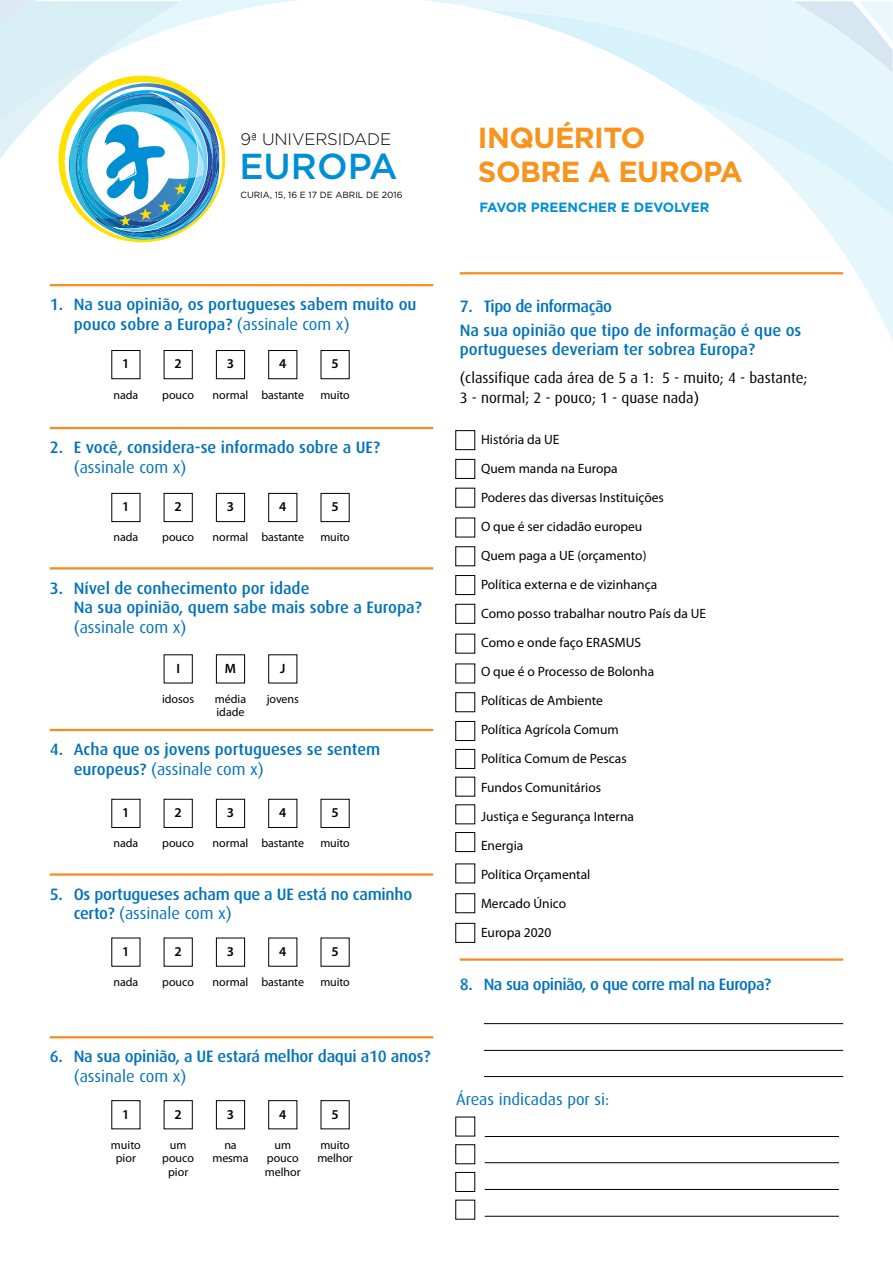
<style>
.page{position:relative;width:893px;height:1263px;background:#fff}
.page>*{position:absolute;margin:0;border:0;box-sizing:border-box;transform-origin:0 0}
.t1{font:500 36.15px "Gotham";color:#008fd5}
.t2{font:700 29.1px/34.8px "Gotham";letter-spacing:-.02em;color:#f7941e}
.t3{font:300 16.65px "Gotham";letter-spacing:-.01em;color:#000}
.t4{font:500 16.5px/19.5px "Dax";color:#0072bc}
.t5{font:16.5px "Dax";color:#0072bc}
.t6{font:500 16.5px "Dax";letter-spacing:-.03em;color:#0072bc}
.t7{font:15px/19.5px "Dax";color:#000}
.t8{font:13.5px/29px "Myriad Pro";color:#000}
.t9{font:600 13.5px "Myriad Pro";color:#000}
.t10{font:700 13.35px "Gotham";color:#008fd5}
.t11{font:12px/13.5px "Myriad Pro";color:#000;text-align:center}
.t12{font:8.85px "Gotham";color:#000}
.s1{font-weight:400}
</style>
<div class="page">
<svg style="left:0;top:0;width:893px;height:380px"></svg>
<div style="left:164px;top:350px;width:29px;height:29px;border:1px solid #000"></div>
<div style="left:216px;top:350px;width:29px;height:29px;border:1px solid #000"></div>
<div style="left:268px;top:350px;width:29px;height:29px;border:1px solid #000"></div>
<hr style="left:50px;top:284px;width:383px;height:2px;background:#f68b1f">
<div style="left:111px;top:493px;width:29px;height:29px;border:1px solid #000"></div>
<div style="left:164px;top:493px;width:29px;height:29px;border:1px solid #000"></div>
<div style="left:216px;top:493px;width:29px;height:29px;border:1px solid #000"></div>
<div style="left:268px;top:493px;width:29px;height:29px;border:1px solid #000"></div>
<div style="left:321px;top:493px;width:29px;height:29px;border:1px solid #000"></div>
<hr style="left:50px;top:427px;width:383px;height:2px;background:#f68b1f">
<div style="left:216px;top:654px;width:29px;height:29px;border:1px solid #000"></div>
<hr style="left:50px;top:567px;width:383px;height:2px;background:#f68b1f">
<div style="left:111px;top:799px;width:29px;height:29px;border:1px solid #000"></div>
<div style="left:164px;top:799px;width:29px;height:29px;border:1px solid #000"></div>
<div style="left:216px;top:799px;width:29px;height:29px;border:1px solid #000"></div>
<div style="left:268px;top:799px;width:29px;height:29px;border:1px solid #000"></div>
<div style="left:321px;top:799px;width:29px;height:29px;border:1px solid #000"></div>
<hr style="left:50px;top:729px;width:383px;height:2px;background:#f68b1f">
<hr style="left:50px;top:873px;width:383px;height:3px;background:#f68b1f">
<div style="left:164px;top:1100px;width:29px;height:29px;border:1px solid #000"></div>
<div style="left:216px;top:1100px;width:29px;height:29px;border:1px solid #000"></div>
<div style="left:268px;top:1100px;width:29px;height:29px;border:1px solid #000"></div>
<hr style="left:50px;top:1036px;width:383px;height:2px;background:#f68b1f">
<hr style="left:460px;top:272px;width:383px;height:2px;background:#f68b1f">
<hr style="left:460px;top:958px;width:383px;height:3px;background:#f68b1f">
<hr style="left:484px;top:1023px;width:359px;height:1px;background:#000">
<hr style="left:484px;top:1050px;width:359px;height:1px;background:#000">
<hr style="left:484px;top:1076px;width:359px;height:1px;background:#000">
<div style="left:216px;top:938px;width:29px;height:28px;border:1px solid #000"></div>
<hr style="left:485px;top:1136px;width:354px;height:1px;background:#000">
<hr style="left:485px;top:1162px;width:354px;height:1px;background:#000">
<hr style="left:485px;top:1189px;width:354px;height:1px;background:#000">
<hr style="left:485px;top:1216px;width:354px;height:1px;background:#000">
<div style="left:455px;top:1144px;width:20px;height:20px;border:1px solid #000"></div>
<div style="left:455px;top:1172px;width:20px;height:20px;border:1px solid #000"></div>
<svg style="left:49px;top:66px;width:185px;height:186px"></svg>
<div style="left:455px;top:430px;width:20px;height:20px;border:1px solid #000"></div>
<div style="left:455px;top:692px;width:20px;height:20px;border:1px solid #000"></div>
<div style="left:455px;top:721px;width:20px;height:20px;border:1px solid #000"></div>
<div style="left:455px;top:749px;width:20px;height:20px;border:1px solid #000"></div>
<div style="left:455px;top:575px;width:20px;height:20px;border:1px solid #000"></div>
<div style="left:455px;top:604px;width:20px;height:20px;border:1px solid #000"></div>
<div style="left:455px;top:459px;width:20px;height:20px;border:1px solid #000"></div>
<div style="left:455px;top:832px;width:20px;height:20px;border:1px solid #000"></div>
<div style="left:455px;top:893px;width:20px;height:20px;border:1px solid #000"></div>
<div style="left:455px;top:923px;width:20px;height:20px;border:1px solid #000"></div>
<p class="t3" style="left:240px;top:129px;width:152px">9ª UNIVERSIDADE</p>
<h1 class="t1" style="left:239px;top:143px;width:160px">EUROPA</h1>
<p class="t12" style="left:240px;top:189px;width:164px">CURIA, 15, 16 E 17 DE ABRI L DE 2016</p>
<h2 class="t2" style="left:478px;top:120px;width:266px">INQUÉRITO<br>SOBRE A EUROPA</h2>
<p class="t10" style="left:479px;top:199px;width:232px">FAVOR PREENCHER E DEVOLVER</p>
<p class="t4" style="left:74px;top:295px;width:344px;text-indent:-24px">1. Na sua opinião, os portugueses sabem muito ou pouco sobre a Europa? <span class="s1">(assinale com x)</span></p>
<p class="t9" style="left:122px;top:355px;width:9px">1</p>
<p class="t11" style="left:113px;top:387px;width:26px">nada</p>
<p class="t9" style="left:175px;top:355px;width:9px">2</p>
<p class="t11" style="left:162px;top:387px;width:33px">pouco</p>
<p class="t9" style="left:227px;top:355px;width:9px">3</p>
<p class="t11" style="left:213px;top:387px;width:37px">normal</p>
<p class="t9" style="left:279px;top:355px;width:9px">4</p>
<p class="t11" style="left:261px;top:387px;width:44px">bastante</p>
<p class="t9" style="left:331px;top:355px;width:9px">5</p>
<p class="t11" style="left:320px;top:387px;width:31px">muito</p>
<p class="t4" style="left:50px;top:438px;width:332px">2. E você, considera-se informado sobre a UE?</p>
<p class="t5" style="left:74px;top:458px;width:114px">(assinale com x)</p>
<p class="t9" style="left:122px;top:498px;width:9px">1</p>
<p class="t11" style="left:113px;top:530px;width:26px">nada</p>
<p class="t9" style="left:175px;top:498px;width:9px">2</p>
<p class="t11" style="left:162px;top:530px;width:33px">pouco</p>
<p class="t9" style="left:227px;top:498px;width:9px">3</p>
<p class="t11" style="left:213px;top:530px;width:37px">normal</p>
<p class="t9" style="left:279px;top:498px;width:9px">4</p>
<p class="t11" style="left:261px;top:530px;width:44px">bastante</p>
<p class="t9" style="left:331px;top:498px;width:9px">5</p>
<p class="t11" style="left:320px;top:530px;width:31px">muito</p>
<p class="t4" style="left:74px;top:578px;width:349px;text-indent:-24px">3. Nível de conhecimento por idade<br>Na sua opinião, quem sabe mais sobre a Europa?</p>
<p class="t5" style="left:74px;top:618px;width:114px">(assinale com x)</p>
<p class="t9" style="left:176px;top:659px;width:5px">I</p>
<p class="t11" style="left:162px;top:692px;width:34px">idosos</p>
<p class="t9" style="left:225px;top:659px;width:13px">M</p>
<p class="t11" style="left:215px;top:692px;width:33px;text-align:left">média idade</p>
<p class="t9" style="left:280px;top:659px;width:7px">J</p>
<p class="t11" style="left:267px;top:692px;width:33px">jovens</p>
<p class="t4" style="left:74px;top:740px;width:308px;text-indent:-24px">4. Acha que os jovens portugueses se sentem europeus? <span class="s1">(assinale com x)</span></p>
<p class="t9" style="left:122px;top:804px;width:9px">1</p>
<p class="t11" style="left:113px;top:836px;width:26px">nada</p>
<p class="t9" style="left:175px;top:804px;width:9px">2</p>
<p class="t11" style="left:162px;top:836px;width:33px">pouco</p>
<p class="t9" style="left:227px;top:804px;width:9px">3</p>
<p class="t11" style="left:213px;top:836px;width:37px">normal</p>
<p class="t9" style="left:279px;top:804px;width:9px">4</p>
<p class="t11" style="left:261px;top:836px;width:44px">bastante</p>
<p class="t9" style="left:331px;top:804px;width:9px">5</p>
<p class="t11" style="left:320px;top:836px;width:31px">muito</p>
<p class="t4" style="left:74px;top:884px;width:340px;text-indent:-24px">5. Os portugueses acham que a UE está no caminho certo? <span class="s1">(assinale com x)</span></p>
<p class="t9" style="left:122px;top:943px;width:9px">1</p>
<p class="t11" style="left:113px;top:975px;width:26px">nada</p>
<p class="t9" style="left:175px;top:943px;width:9px">2</p>
<p class="t11" style="left:162px;top:975px;width:33px">pouco</p>
<p class="t9" style="left:227px;top:943px;width:9px">3</p>
<p class="t11" style="left:213px;top:975px;width:37px">normal</p>
<p class="t9" style="left:279px;top:943px;width:9px">4</p>
<p class="t11" style="left:261px;top:975px;width:44px">bastante</p>
<p class="t9" style="left:331px;top:943px;width:9px">5</p>
<p class="t11" style="left:320px;top:975px;width:31px">muito</p>
<p class="t4" style="left:50px;top:1047px;width:382px">6. Na sua opinião, a UE estará melhor daqui a10 anos?</p>
<p class="t5" style="left:74px;top:1067px;width:114px">(assinale com x)</p>
<p class="t9" style="left:122px;top:1105px;width:9px">1</p>
<p class="t11" style="left:111px;top:1138px;width:31px">muito pior</p>
<p class="t9" style="left:175px;top:1105px;width:9px">2</p>
<p class="t11" style="left:162px;top:1138px;width:33px">um pouco pior</p>
<p class="t9" style="left:227px;top:1105px;width:9px">3</p>
<p class="t11" style="left:212px;top:1138px;width:38px">na mesma</p>
<p class="t9" style="left:279px;top:1105px;width:9px">4</p>
<p class="t11" style="left:265px;top:1138px;width:38px">um pouco melhor</p>
<p class="t9" style="left:331px;top:1105px;width:9px">5</p>
<p class="t11" style="left:317px;top:1138px;width:37px;text-align:left">muito melhor</p>
<p class="t4" style="left:460px;top:294px;width:343px;line-height:23.7px">7. Tipo de informação<br>Na sua opinião que tipo de informação é que os</p>
<p class="t4" style="left:460px;top:340px;width:297px">portugueses deveriam ter sobrea Europa?</p>
<p class="t7" style="left:460px;top:368px;width:349px">(classifique cada área de 5 a 1: 5 - muito; 4 - bastante;<br>3 - normal; 2 - pouco; 1 - quase nada)</p>
<p class="t8" style="left:481px;top:425px;width:227px">História da UE<br>Quem manda na Europa<br>Poderes das diversas Instituições<br>O que é ser cidadão europeu<br>Quem paga a UE (orçamento)<br>Política externa e de vizinhança<br>Como posso trabalhar noutro País da UE<br>Como e onde faço ERASMUS<br>O que é o Processo de Bolonha<br>Políticas de Ambiente<br>Política Agrícola Comum<br>Política Comum de Pescas<br>Fundos Comunitários<br>Justiça e Segurança Interna<br>Energia<br>Política Orçamental<br>Mercado Único<br>Europa 2020</p>
<p class="t6" style="left:460px;top:974px;width:313px">8. Na sua opinião, o que corre mal na Europa?</p>
<p class="t5" style="left:456px;top:1090px;width:155px">Áreas indicadas por si:</p>
</div>
